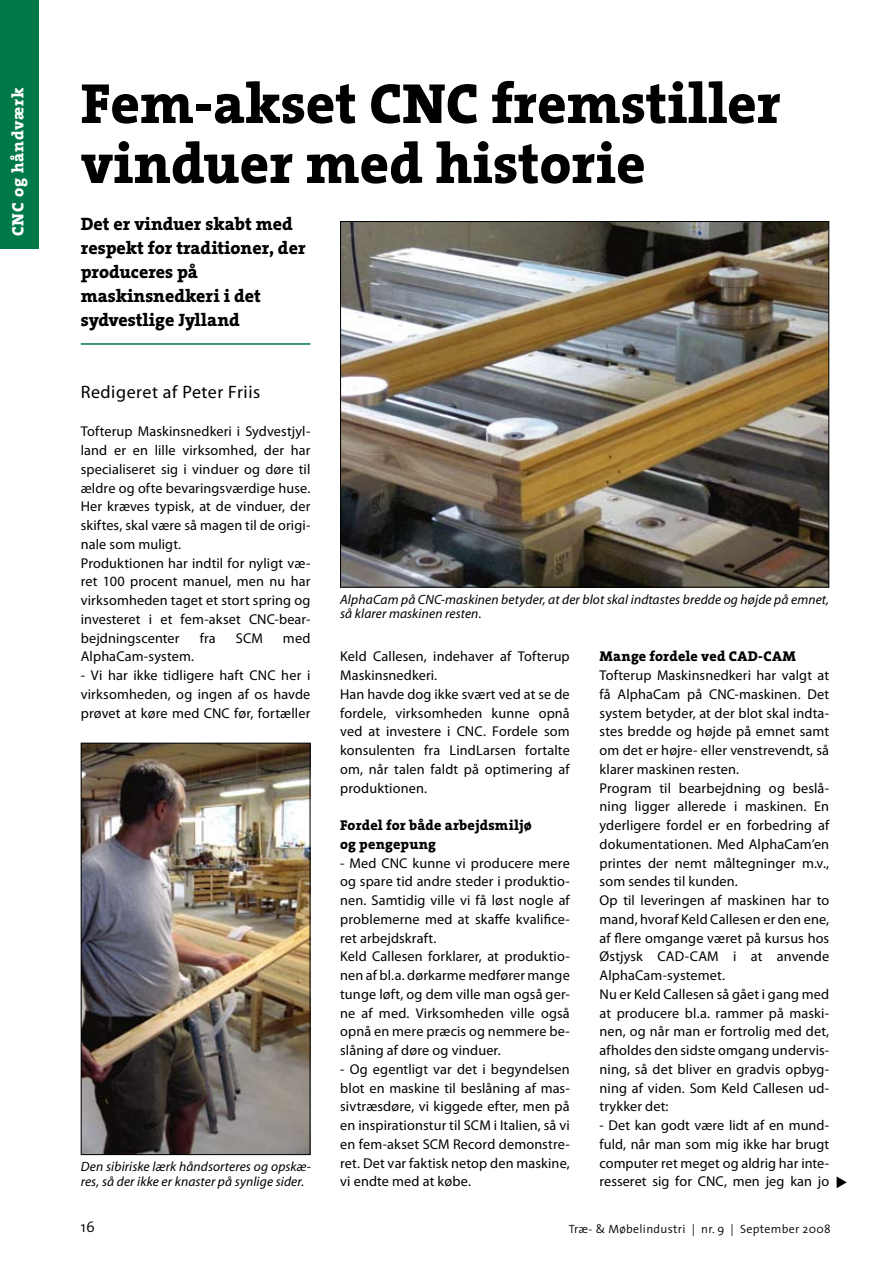
<style>
.page{position:relative;width:893px;height:1263px;background:#fff}
.page>*{position:absolute;margin:0;border:0;box-sizing:border-box;transform-origin:0 0}
.t1{font:800 57px/60px "The Serif B8";color:#000}
.t2{font:800 18px/24px "The Serif B8";color:#000}
.t3{font:18px "Myriad";letter-spacing:.03em;color:#000}
.t4{font:800 16.5px "The Serif B8";letter-spacing:.05em;color:#fff}
.t5{font:300 15px "The Sans";color:#000}
.t6{font:14.25px/18.8px "Myriad Pro";letter-spacing:.01em;color:#000}
.t7{font:800 14.25px/18.8px "The Serif B8";letter-spacing:.01em;color:#000}
.t8{font:italic 13.5px/14.2px "Myriad";letter-spacing:.01em;color:#000}
.t9{font:300 12px "The Sans";letter-spacing:.025em;color:#000}
</style>
<div class="page">
<div style="left:0;top:0;width:38px;height:249px;background:#007949"></div>
<hr style="left:81px;top:343px;width:229px;height:2px;background:#007949">
<img style="left:83px;top:745px;width:225px;height:408px">
<div style="left:81px;top:743px;width:229px;height:412px;border:1px solid #000"></div>
<img style="left:342px;top:223px;width:485px;height:363px">
<p class="t4" style="left:9px;top:236px;width:149px;rotate:-90deg">CNC og håndværk</p>
<h1 class="t1" style="left:81px;top:75px;width:701px">Fem-akset CNC fremstiller vinduer med historie</h1>
<p class="t2" style="left:81px;top:213px;width:226px">Det er vinduer skabt med respekt for traditioner, der produceres på maskinsnedkeri i det sydvestlige Jylland</p>
<p class="t3" style="left:81px;top:383px;width:181px">Redigeret af Peter Friis</p>
<p class="t6" style="left:81px;top:422px;width:231px">Tofterup Maskinsnedkeri i Sydvestjyl&shy;land er en lille virksomhed, der har specialiseret sig i vinduer og døre til ældre og ofte bevaringsværdige huse.<br>Her kræves typisk, at de vinduer, der skiftes, skal være så magen til de origi&shy;nale som muligt.<br>Produktionen har indtil for nyligt væ&shy;ret 100 procent manuel, men nu har virksomheden taget et stort spring og investeret i et fem-akset CNC-bear&shy;bejdningscenter</p>
<p class="t6" style="left:200px;top:628px;width:18px">fra</p>
<p class="t6" style="left:236px;top:628px;width:28px">SCM</p>
<p class="t6" style="left:283px;top:628px;width:29px">med</p>
<p class="t6" style="left:81px;top:647px;width:115px">AlphaCam-system.</p>
<p class="t6" style="left:81px;top:666px;width:231px;text-align:justify">- Vi har ikke tidligere haft CNC her i virksomheden, og ingen af os havde prøvet at køre med CNC før, fortæller</p>
<p class="t8" style="left:81px;top:1160px;width:232px">Den sibiriske lærk håndsorteres og opskæ&shy;res, så der ikke er knaster på synlige sider.</p>
<p class="t8" style="left:340px;top:593px;width:490px">AlphaCam på CNC-maskinen betyder, at der blot skal indtastes bredde og højde på emnet, så klarer maskinen resten.</p>
<p class="t6" style="left:340px;top:647px;width:231px">Keld Callesen, indehaver af Tofterup<br>Maskinsnedkeri.<br>Han havde dog ikke svært ved at se de fordele, virksomheden kunne opnå ved at investere i CNC. Fordele som konsulenten fra LindLarsen fortalte om, når talen faldt på optimering af produktionen.</p>
<p class="t7" style="left:340px;top:816px;width:193px">Fordel for både arbejdsmiljø og pengepung</p>
<p class="t6" style="left:340px;top:853px;width:231px">- Med CNC kunne vi producere mere og spare tid andre steder i produktio&shy;nen. Samtidig ville vi få løst nogle af problemerne med at skaffe kvalifice&shy;ret arbejdskraft.<br>Keld Callesen forklarer, at produktio&shy;nen af bl.a. dørkarme medfører mange tunge løft, og dem ville man også ger&shy;ne af med. Virksomheden ville også opnå en mere præcis og nemmere be&shy;slåning af døre og vinduer.</p>
<p class="t6" style="left:340px;top:1059px;width:231px;text-align:justify">- Og egentligt var det i begyndelsen blot en maskine til beslåning af mas&shy;sivtræsdøre, vi kiggede efter, men på en inspirationstur til SCM i Italien, så vi en fem-akset SCM Record demonstre&shy;ret. Det var faktisk netop den maskine, vi endte med at købe.</p>
<p class="t7" style="left:600px;top:647px;width:198px">Mange fordele ved CAD-CAM</p>
<p class="t6" style="left:600px;top:666px;width:231px">Tofterup Maskinsnedkeri har valgt at få AlphaCam på CNC-maskinen. Det system betyder, at der blot skal indta&shy;stes bredde og højde på emnet samt om det er højre- eller venstrevendt, så klarer maskinen resten.<br>Program til bearbejdning og beslå&shy;ning ligger allerede i maskinen. En yderligere fordel er en forbedring af dokumentationen. Med AlphaCam’en printes der nemt måltegninger m.v., som sendes til kunden.<br>Op til leveringen af maskinen har to mand, hvoraf Keld Callesen er den ene, af flere omgange været på kursus hos Østjysk CAD-CAM i at anvende AlphaCam-systemet.<br>Nu er Keld Callesen så gået i gang med at producere bl.a. rammer på maski&shy;nen, og når man er fortrolig med det, afholdes den sidste omgang undervis&shy;ning, så det bliver en gradvis opbyg&shy;ning af viden. Som Keld Callesen ud&shy;trykker det:</p>
<p class="t6" style="left:600px;top:1116px;width:231px;text-align:justify">- Det kan godt være lidt af en mund&shy;fuld, når man som mig ikke har brugt computer ret meget og aldrig har inte&shy;resseret sig for CNC, men jeg kan jo</p>
<p class="t5" style="left:81px;top:1217px;width:16px">16</p>
<p class="t9" style="left:569px;top:1221px;width:263px">Træ- &amp; Møbelindustri | nr. 9 | September 2008</p>
</div>
